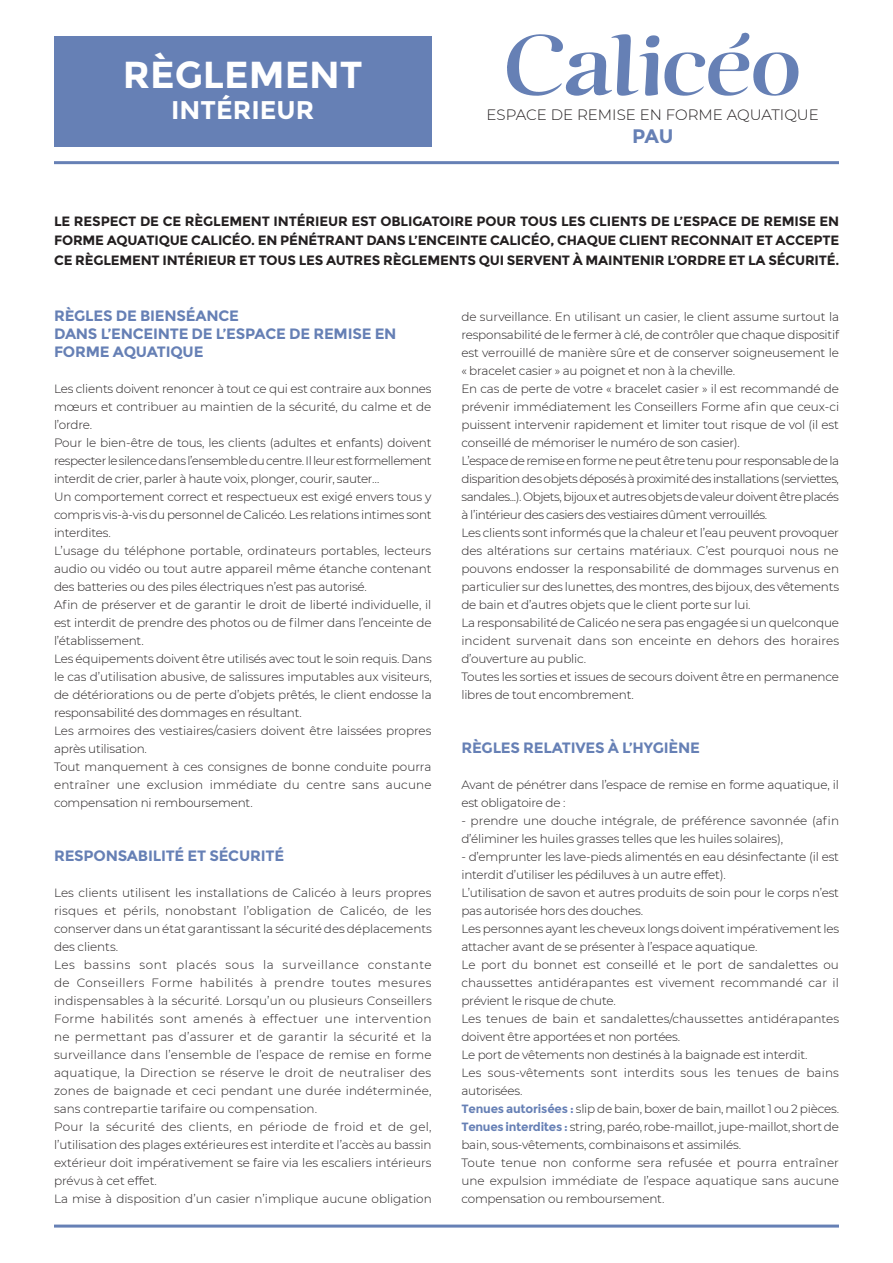
<style>
.page{position:relative;width:893px;height:1263px;background:#fff}
.page>*{position:absolute;margin:0;border:0;box-sizing:border-box;transform-origin:0 0}
.t1{font:700 37.65px "Montserrat";color:#fff}
.t2{font:700 25.65px "Montserrat";color:#fff}
.t3{font:700 19.65px "Montserrat";color:#6680b5}
.t4{font:700 15px/18px "Montserrat";letter-spacing:-.015em;color:#6680b5}
.t5{font:300 15px "Montserrat";color:#231f20}
.t6{font:700 13.5px/19.5px "Montserrat";letter-spacing:-.015em;color:#231f20;text-align:justify}
.t7{font:300 12px/18px "Montserrat";letter-spacing:-.015em;color:#231f20;text-align:justify}
.t8{font:300 12px/18px "Montserrat";letter-spacing:.01em;color:#231f20}
.s1{font-weight:700;color:#6680b5}
</style>
<div class="page">
<div style="left:54px;top:36px;width:378px;height:110px;background:#6680b5"></div>
<svg style="left:507px;top:33px;width:291px;height:63px"></svg>
<hr style="left:54px;top:161px;width:785px;height:3px;background:#6680b5">
<hr style="left:54px;top:1224px;width:785px;height:3px;background:#6680b5">
<p class="t1" style="left:123px;top:52px;width:241px">RÈGLEMENT</p>
<p class="t2" style="left:171px;top:94px;width:145px">INTÉRIEUR</p>
<p class="t5" style="left:487px;top:104px;width:334px">ESPACE DE REMISE EN FORME AQUATIQUE</p>
<p class="t3" style="left:632px;top:125px;width:43px">PAU</p>
<p class="t6" style="left:54px;top:211px;width:787px">LE RESPECT DE CE RÈGLEMENT INTÉRIEUR EST OBLIGATOIRE POUR TOUS LES CLIENTS DE L’ESPACE DE REMISE EN FORME AQUATIQUE CALICÉO. EN PÉNÉTRANT DANS L’ENCEINTE CALICÉO, CHAQUE CLIENT RECONNAIT ET ACCEPTE CE RÈGLEMENT INTÉRIEUR ET TOUS LES AUTRES RÈGLEMENTS QUI SERVENT À MAINTENIR L’ORDRE ET LA SÉCURITÉ.</p>
<p class="t4" style="left:54px;top:307px;width:186px">RÈGLES DE BIENSÉANCE</p>
<p class="t4" style="left:54px;top:325px;width:344px">DANS L’ENCEINTE DE L’ESPACE DE REMISE EN<br>FORME AQUATIQUE</p>
<p class="t7" style="left:54px;top:379px;width:379px">Les clients doivent renoncer à tout ce qui est contraire aux bonnes mœurs et contribuer au maintien de la sécurité, du calme et de l’ordre.</p>
<p class="t7" style="left:54px;top:433px;width:379px">Pour le bien-être de tous, les clients (adultes et enfants) doivent respecter le silence dans l’ensemble du centre. Il leur est formellement interdit de crier, parler à haute voix, plonger, courir, sauter…</p>
<p class="t7" style="left:54px;top:487px;width:379px">Un comportement correct et respectueux est exigé envers tous y compris vis-à-vis du personnel de Calicéo. Les relations intimes sont interdites.</p>
<p class="t7" style="left:54px;top:541px;width:379px">L’usage du téléphone portable, ordinateurs portables, lecteurs audio ou vidéo ou tout autre appareil même étanche contenant des batteries ou des piles électriques n’est pas autorisé.</p>
<p class="t7" style="left:54px;top:595px;width:379px">Afin de préserver et de garantir le droit de liberté individuelle, il est interdit de prendre des photos ou de filmer dans l’enceinte de l’établissement.</p>
<p class="t7" style="left:54px;top:649px;width:379px">Les équipements doivent être utilisés avec tout le soin requis. Dans le cas d’utilisation abusive, de salissures imputables aux visiteurs, de détériorations ou de perte d’objets prêtés, le client endosse la responsabilité des dommages en résultant.</p>
<p class="t7" style="left:54px;top:721px;width:379px">Les armoires des vestiaires/casiers doivent être laissées propres après utilisation.</p>
<p class="t7" style="left:54px;top:757px;width:379px">Tout manquement à ces consignes de bonne conduite pourra entraîner une exclusion immédiate du centre sans aucune compensation ni remboursement.</p>
<p class="t4" style="left:54px;top:847px;width:232px">RESPONSABILITÉ ET SÉCURITÉ</p>
<p class="t7" style="left:54px;top:883px;width:379px">Les clients utilisent les installations de Calicéo à leurs propres risques et périls, nonobstant l’obligation de Calicéo, de les conserver dans un état garantissant la sécurité des déplacements des clients.</p>
<p class="t7" style="left:54px;top:955px;width:379px">Les bassins sont placés sous la surveillance constante de Conseillers Forme habilités à prendre toutes mesures indispensables à la sécurité. Lorsqu’un ou plusieurs Conseillers Forme habilités sont amenés à effectuer une intervention ne permettant pas d’assurer et de garantir la sécurité et la surveillance dans l’ensemble de l’espace de remise en forme aquatique, la Direction se réserve le droit de neutraliser des zones de baignade et ceci pendant une durée indéterminée, sans contrepartie tarifaire ou compensation.</p>
<p class="t7" style="left:54px;top:1117px;width:379px">Pour la sécurité des clients, en période de froid et de gel, l’utilisation des plages extérieures est interdite et l’accès au bassin extérieur doit impérativement se faire via les escaliers intérieurs prévus à cet effet.</p>
<p class="t7" style="left:54px;top:1189px;width:379px">La mise à disposition d’un casier n’implique aucune obligation</p>
<p class="t7" style="left:461px;top:307px;width:379px">de surveillance. En utilisant un casier, le client assume surtout la responsabilité de le fermer à clé, de contrôler que chaque dispositif est verrouillé de manière sûre et de conserver soigneusement le « bracelet casier » au poignet et non à la cheville.</p>
<p class="t7" style="left:461px;top:379px;width:379px">En cas de perte de votre « bracelet casier » il est recommandé de prévenir immédiatement les Conseillers Forme afin que ceux-ci puissent intervenir rapidement et limiter tout risque de vol (il est conseillé de mémoriser le numéro de son casier).</p>
<p class="t7" style="left:461px;top:451px;width:379px">L’espace de remise en forme ne peut être tenu pour responsable de la disparition des objets déposés à proximité des installations (serviettes, sandales...). Objets, bijoux et autres objets de valeur doivent être placés à l’intérieur des casiers des vestiaires dûment verrouillés.</p>
<p class="t7" style="left:461px;top:523px;width:379px">Les clients sont informés que la chaleur et l’eau peuvent provoquer des altérations sur certains matériaux. C’est pourquoi nous ne pouvons endosser la responsabilité de dommages survenus en particulier sur des lunettes, des montres, des bijoux, des vêtements de bain et d’autres objets que le client porte sur lui.</p>
<p class="t7" style="left:461px;top:613px;width:379px">La responsabilité de Calicéo ne sera pas engagée si un quelconque incident survenait dans son enceinte en dehors des horaires d’ouverture au public.</p>
<p class="t7" style="left:461px;top:667px;width:379px">Toutes les sorties et issues de secours doivent être en permanence libres de tout encombrement.</p>
<p class="t4" style="left:461px;top:739px;width:240px">RÈGLES RELATIVES À L’HYGIÈNE</p>
<p class="t7" style="left:461px;top:775px;width:379px">Avant de pénétrer dans l’espace de remise en forme aquatique, il est obligatoire de :</p>
<p class="t7" style="left:461px;top:811px;width:379px">- prendre une douche intégrale, de préférence savonnée (afin d’éliminer les huiles grasses telles que les huiles solaires),</p>
<p class="t7" style="left:461px;top:847px;width:379px">- d’emprunter les lave-pieds alimentés en eau désinfectante (il est interdit d’utiliser les pédiluves à un autre effet).</p>
<p class="t7" style="left:461px;top:883px;width:379px">L’utilisation de savon et autres produits de soin pour le corps n’est pas autorisée hors des douches.</p>
<p class="t7" style="left:461px;top:919px;width:379px">Les personnes ayant les cheveux longs doivent impérativement les attacher avant de se présenter à l’espace aquatique.</p>
<p class="t7" style="left:461px;top:955px;width:379px">Le port du bonnet est conseillé et le port de sandalettes ou chaussettes antidérapantes est vivement recommandé car il prévient le risque de chute.</p>
<p class="t7" style="left:461px;top:1009px;width:379px">Les tenues de bain et sandalettes/chaussettes antidérapantes doivent être apportées et non portées.</p>
<p class="t7" style="left:461px;top:1045px;width:348px">Le port de vêtements non destinés à la baignade est interdit.</p>
<p class="t8" style="left:461px;top:1063px;width:379px">Les sous-vêtements sont interdits sous les tenues de bains autorisées.</p>
<p class="t7" style="left:461px;top:1099px;width:379px"><span class="s1">Tenues autorisées :</span> slip de bain, boxer de bain, maillot 1 ou 2 pièces.</p>
<p class="t7" style="left:461px;top:1117px;width:379px"><span class="s1">Tenues interdites :</span> string, paréo, robe-maillot, jupe-maillot, short de bain, sous-vêtements, combinaisons et assimilés.</p>
<p class="t7" style="left:461px;top:1153px;width:379px">Toute tenue non conforme sera refusée et pourra entraîner une expulsion immédiate de l’espace aquatique sans aucune compensation ou remboursement.</p>
</div>
